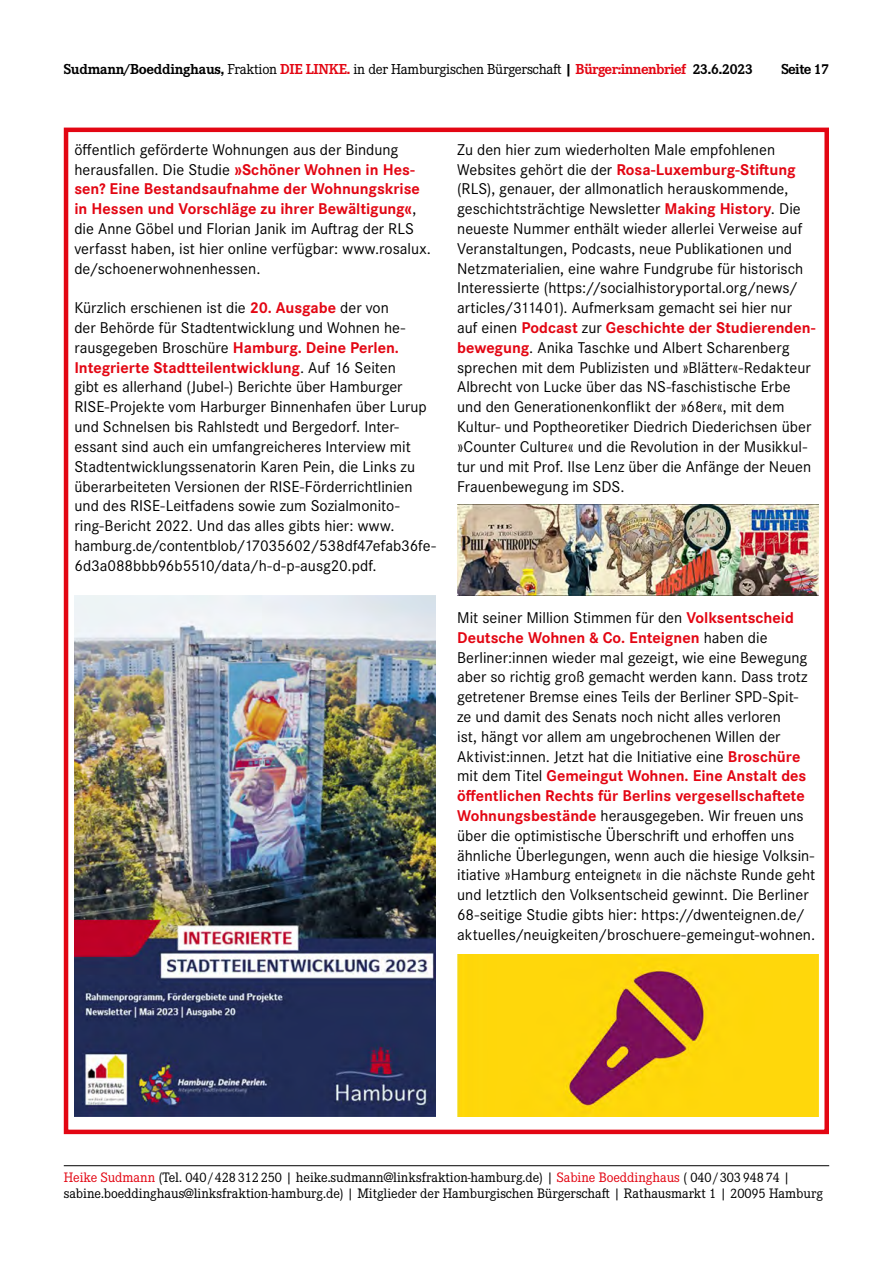
<style>
.page{position:relative;width:893px;height:1263px;background:#fff}
.page>*{position:absolute;margin:0;border:0;box-sizing:border-box;transform-origin:0 0}
.t1{font:16.2px/19.8px "Corporate S Pro";color:#000}
.t2{font:15px "Corporate E Pro";letter-spacing:-.02em;color:#000}
.t3{font:700 15px "Corporate E Pro";letter-spacing:-.04em;color:#000}
.t4{font:14.25px/16.5px "Corporate E Pro";letter-spacing:-.005em;color:#000}
.s1{font-weight:700}
.s2{font-weight:700;color:#e30613}
.s3{color:#e30613}
</style>
<div class="page">
<hr style="left:64px;top:1165px;width:765px;height:1px;background:#000">
<div style="left:64px;top:128px;width:765px;height:1006px;border:4px solid #e30613"></div>
<img style="left:74px;top:595px;width:362px;height:522px">
<img style="left:457px;top:504px;width:362px;height:91px">
<img style="left:457px;top:955px;width:362px;height:162px">
<p class="t2" style="left:64px;top:59px;width:691px"><span class="s1">Sudmann/Boeddinghaus,</span> Fraktion <span class="s2">DIE LINKE.</span> in der Hamburgischen Bürgerschaft <span class="s1">|</span> <span class="s2">Bürger:innenbrief</span> <span class="s1">23.6.2023</span></p>
<p class="t3" style="left:781px;top:58px;width:49px">Seite 17</p>
<p class="t1" style="left:74px;top:138px;width:358px">öffentlich geförderte Wohnungen aus der Bindung herausfallen. Die Studie <span class="s2">»Schöner Wohnen in Hes&shy;sen? Eine Bestandsaufnahme der Wohnungskrise in Hessen und Vorschläge zu ihrer Bewältigung«</span>, die Anne Göbel und Florian Janik im Auftrag der RLS verfasst haben, ist hier online verfügbar: www.rosalux. de/schoenerwohnenhessen.</p>
<p class="t1" style="left:74px;top:297px;width:363px">Kürzlich erschienen ist die <span class="s2">20. Ausgabe</span> der von<br>der Behörde für Stadtentwicklung und Wohnen he&shy;rausgegeben Broschüre <span class="s2">Hamburg. Deine Perlen.<br>Integrierte Stadtteilentwicklung</span>. Auf 16 Seiten<br>gibt es allerhand (Jubel-) Berichte über Hamburger RISE-Projekte vom Harburger Binnenhafen über Lurup und Schnelsen bis Rahlstedt und Bergedorf. Inter&shy;essant sind auch ein umfangreicheres Interview mit Stadtentwicklungssenatorin Karen Pein, die Links zu überarbeiteten Versionen der RISE-Förderrichtlinien und des RISE-Leitfadens sowie zum Sozialmonito&shy;ring-Bericht 2022. Und das alles gibts hier: www. hamburg.de/contentblob/17035602/538df47efab36fe-6d3a088bbb96b5510/data/h-d-p-ausg20.pdf.</p>
<p class="t1" style="left:457px;top:138px;width:360px">Zu den hier zum wiederholten Male empfohlenen Websites gehört die der <span class="s2">Rosa-Luxemburg-Stiftung </span>(RLS), genauer, der allmonatlich herauskommende, geschichtsträchtige Newsletter <span class="s2">Making History</span>. Die neueste Nummer enthält wieder allerlei Verweise auf Veranstaltungen, Podcasts, neue Publikationen und Netzmaterialien, eine wahre Fundgrube für historisch Interessierte (https://socialhistoryportal.org/news/ articles/311401). Aufmerksam gemacht sei hier nur auf einen <span class="s2">Podcast</span> zur <span class="s2">Geschichte der Studierenden&shy;bewegung</span>. Anika Taschke und Albert Scharenberg sprechen mit dem Publizisten und »Blätter«-Redakteur Albrecht von Lucke über das NS-faschistische Erbe und den Generationenkonflikt der »68er«, mit dem Kultur- und Poptheoretiker Diedrich Diederichsen über »Counter Culture« und die Revolution in der Musikkul&shy;tur und mit Prof. Ilse Lenz über die Anfänge der Neuen Frauenbewegung im SDS.</p>
<p class="t1" style="left:457px;top:606px;width:360px">Mit seiner Million Stimmen für den <span class="s2">Volksentscheid Deutsche Wohnen &amp; Co. Enteignen</span> haben die Berliner:innen wieder mal gezeigt, wie eine Bewegung aber so richtig groß gemacht werden kann. Dass trotz getretener Bremse eines Teils der Berliner SPD-Spit&shy;ze und damit des Senats noch nicht alles verloren<br>ist, hängt vor allem am ungebrochenen Willen der Aktivist:innen. Jetzt hat die Initiative eine <span class="s2">Broschüre </span>mit dem Titel <span class="s2">Gemeingut Wohnen. Eine Anstalt des öffentlichen Rechts für Berlins vergesellschaftete Wohnungsbestände</span> herausgegeben. Wir freuen uns über die optimistische Überschrift und erhoffen uns ähnliche Überlegungen, wenn auch die hiesige Volksin&shy;itiative »Hamburg enteignet« in die nächste Runde geht und letztlich den Volksentscheid gewinnt. Die Berliner 68-seitige Studie gibts hier: https://dwenteignen.de/ aktuelles/neuigkeiten/broschuere-gemeingut-wohnen.</p>
<p class="t4" style="left:64px;top:1168px;width:761px"><span class="s3">Heike Sudmann</span> (Tel. 040 / 428 312 250 | heike.sudmann@linksfraktion-hamburg.de) | <span class="s3">Sabine Boeddinghaus</span> ( 040 / 303 948 74 | sabine.boeddinghaus@linksfraktion-hamburg.de) | Mitglieder der Hamburgischen Bürgerschaft | Rathausmarkt 1 | 20095 Hamburg</p>
</div>
